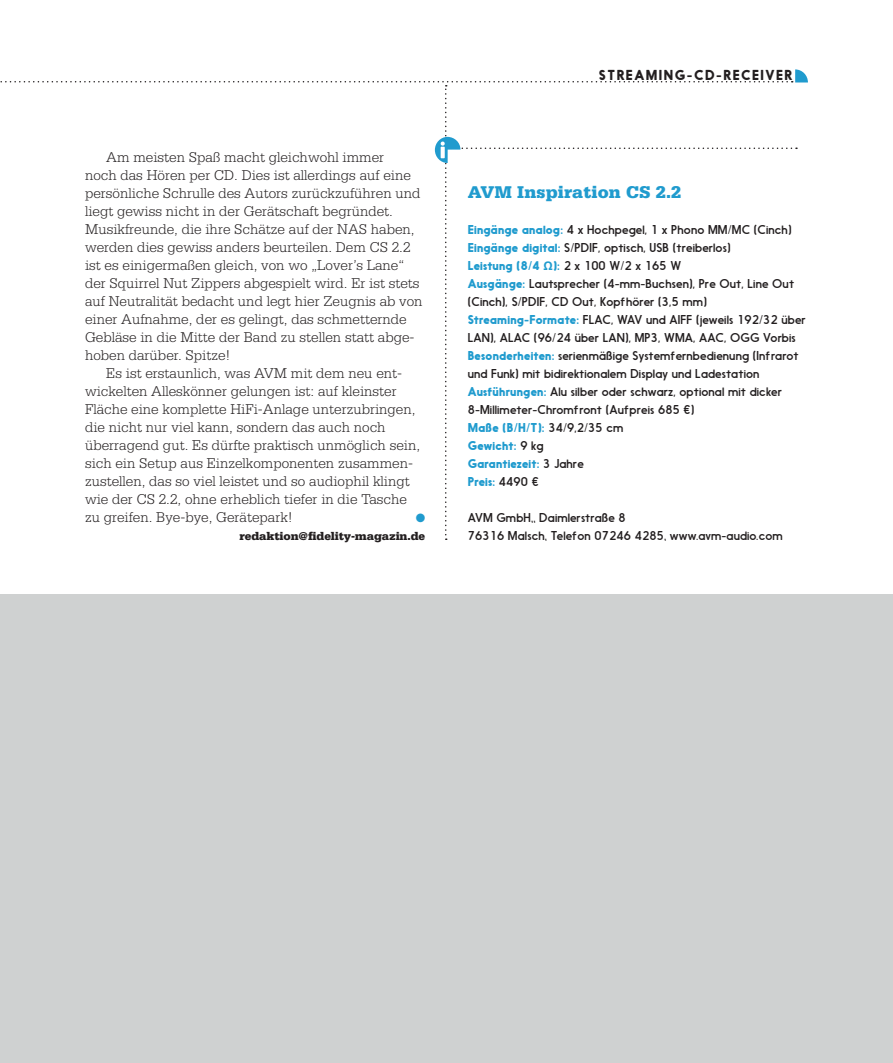
<style>
.page{position:relative;width:893px;height:1063px;background:#fff}
.page>*{position:absolute;margin:0;border:0;box-sizing:border-box;transform-origin:0 0}
.t1{font:900 18px "Serifa Std";letter-spacing:.01em;color:#209bce}
.t2{font:300 15px/18px "Serifa Std";color:#231f20}
.t3{font:13.5px "Nanami Rounded Bld";letter-spacing:.1em;color:#231f20}
.t4{font:12px/18px "Nanami Rounded Book";letter-spacing:.01em;color:#231f20}
.t5{font:12px/18px "Nanami Rounded Bld";letter-spacing:.01em;color:#209bce}
.t6{font:900 12px "Serifa Std";letter-spacing:-.01em;color:#231f20}
.t7{font:12px "Zapf Dingbats ITC";color:#209bce}
.s1{font-family:"Nanami Rounded Bld";color:#209bce}
.s2{font-family:"Helvetica";font-weight:700}
.s3{font-family:"Nanami Rounded Book";color:#231f20}
</style>
<div class="page">
<svg style="left:0;top:69px;width:808px;height:471px"></svg>
<div style="left:0;top:594px;width:893px;height:469px;background:#cfd1d1"></div>
<p class="t2" style="left:85px;top:148px;width:339px;text-indent:21px">Am meisten Spaß macht gleichwohl immer<br>noch das Hören per CD. Dies ist allerdings auf eine persönliche Schrulle des Autors zurückzuführen und liegt gewiss nicht in der Gerätschaft begründet.<br>Musikfreunde, die ihre Schätze auf der NAS haben, werden dies gewiss anders beurteilen. Dem CS 2.2 ist es einigermaßen gleich, von wo „Lover’s Lane“ der Squirrel Nut Zippers abgespielt wird. Er ist stets auf Neutralität bedacht und legt hier Zeugnis ab von einer Aufnahme, der es gelingt, das schmetternde Gebläse in die Mitte der Band zu stellen statt abge&shy;hoben darüber. Spitze!</p>
<p class="t2" style="left:85px;top:364px;width:337px;text-indent:21px">Es ist erstaunlich, was AVM mit dem neu ent&shy;wickelten Alleskönner gelungen ist: auf kleinster Fläche eine komplette HiFi-Anlage unterzubringen, die nicht nur viel kann, sondern das auch noch überragend gut. Es dürfte praktisch unmöglich sein, sich ein Setup aus Einzelkomponenten zusammen&shy;zustellen, das so viel leistet und so audiophil klingt wie der CS 2.2, ohne erheblich tiefer in die Tasche zu greifen. Bye-bye, Gerätepark!</p>
<p class="t7" style="left:416px;top:512px;width:11px">●</p>
<p class="t6" style="left:240px;top:529px;width:187px">redaktion@fidelity-magazin.de</p>
<p class="t3" style="left:599px;top:67px;width:195px">STREAMING-CD-RECEIVER</p>
<p class="t1" style="left:468px;top:181px;width:215px">AVM Inspiration CS 2.2</p>
<p class="t4" style="left:468px;top:221px;width:325px"><span class="s1">Eingänge analog:</span> 4 x Hochpegel‚ 1 x Phono MM/MC (Cinch)<br><span class="s1">Eingänge digital:</span> S/PDIF‚ optisch‚ USB (treiberlos)</p>
<p class="t5" style="left:468px;top:257px;width:215px">Leistung (8/4 <span class="s2">Ω</span>): <span class="s3">2 x 100 W/2 x 165 W</span></p>
<p class="t4" style="left:468px;top:275px;width:339px"><span class="s1">Ausgänge:</span> Lautsprecher (4-mm-Buchsen)‚ Pre Out‚ Line Out (Cinch)‚ S/PDIF‚ CD Out‚ Kopfhörer (3‚5 mm)<br><span class="s1">Streaming-Formate:</span> FLAC‚ WAV und AIFF (jeweils 192/32 über LAN)‚ ALAC (96/24 über LAN)‚ MP3‚ WMA‚ AAC‚ OGG Vorbis <span class="s1">Besonderheiten:</span> serienmäßige Systemfernbedienung (Infrarot und Funk) mit bidirektionalem Display und Ladestation <span class="s1">Ausführungen:</span> Alu silber oder schwarz‚ optional mit dicker 8-Millimeter-Chromfront (Aufpreis 685 €)</p>
<p class="t5" style="left:468px;top:419px;width:157px">Maße (B/H/T): <span class="s3">34/9‚2/35 cm<br></span>Gewicht: <span class="s3">9 kg<br></span>Garantiezeit: <span class="s3">3 Jahre<br></span>Preis: <span class="s3">4490 €</span></p>
<p class="t4" style="left:468px;top:509px;width:317px">AVM GmbH,, Daimlerstraße 8<br>76316 Malsch, Telefon 07246 4285, www.avm-audio.com</p>
</div>
